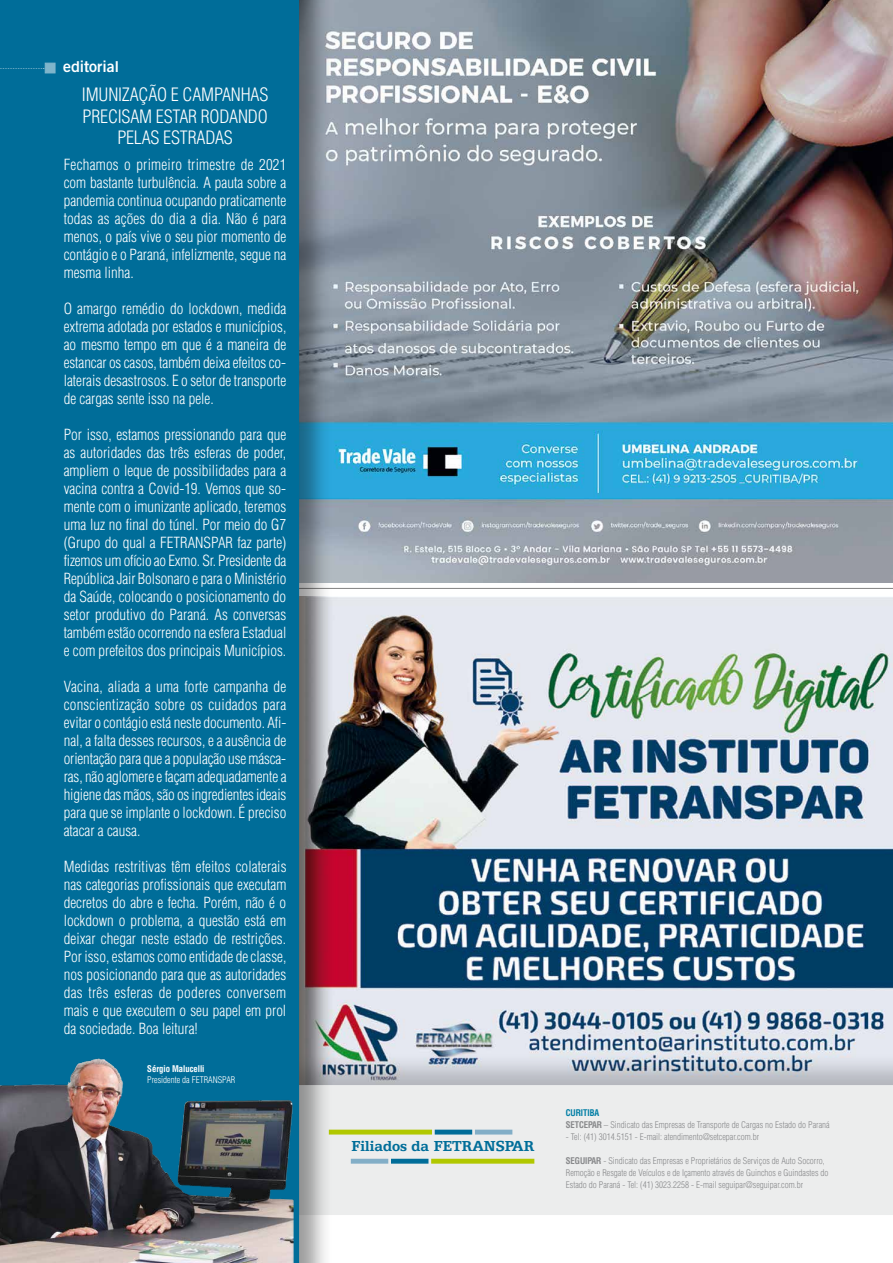
<style>
.page{position:relative;width:893px;height:1263px;background:#fff}
.page>*{position:absolute;margin:0;border:0;box-sizing:border-box;transform-origin:0 0}
.t1{font:300 condensed 18px/21.6px "Helvetica";letter-spacing:-.01em;color:#fff;text-align:center}
.t2{font:300 condensed 15px/18px "Helvetica";color:#fff;text-align:justify}
.t3{font:700 15px "ATF Antique";color:#006d99}
.t4{font:700 15px "Goethe Gothic";color:#fff}
.t5{font:300 condensed 9px/12px "Helvetica";color:#88898b}
.t6{font:300 condensed 9px "Helvetica";color:#fff}
.t7{font:700 condensed 9px "Helvetica";color:#fff}
.s1{font-weight:700;color:#007ea5}
.s2{font-weight:700}
</style>
<div class="page">
<img style="left:333px;top:0;width:560px;height:583px">
<img style="left:333px;top:597px;width:560px;height:454px">
<div style="left:278px;top:1051px;width:615px;height:168px;background:#000;opacity:.22"></div>
<div style="left:333px;top:1085px;width:560px;height:130px;background:#eceded"></div>
<svg style="left:333px;top:1129px;width:99px;height:5px"></svg>
<svg style="left:435px;top:1129px;width:37px;height:5px"></svg>
<svg style="left:475px;top:1129px;width:37px;height:5px"></svg>
<svg style="left:431px;top:1159px;width:103px;height:5px"></svg>
<svg style="left:391px;top:1159px;width:37px;height:5px"></svg>
<svg style="left:351px;top:1159px;width:37px;height:5px"></svg>
<div style="left:0;top:0;width:333px;height:1263px;background:#000;opacity:.4"></div>
<div style="left:0;top:0;width:299px;height:1263px;background:#006d99"></div>
<div style="left:45px;top:63px;width:10px;height:10px;background:#7fb5cb"></div>
<svg style="left:0;top:68px;width:44px;height:1px"></svg>
<img style="left:0;top:1045px;width:293px;height:218px">
<hr style="left:299px;top:588px;width:594px;height:1px;background:#000">
<p class="t4" style="left:63px;top:57px;width:57px">editorial</p>
<p class="t1" style="left:82px;top:84px;width:188px">IMUNIZAÇÃO E CAMPANHAS<br>PRECISAM ESTAR RODANDO<br>PELAS ESTRADAS</p>
<p class="t2" style="left:64px;top:155px;width:224px">Fechamos o primeiro trimestre de 2021 com bastante turbulência. A pauta sobre a pandemia continua ocupando praticamente todas as ações do dia a dia. Não é para menos, o país vive o seu pior momento de contágio e o Paraná, infelizmente, segue na mesma linha.</p>
<p class="t2" style="left:64px;top:299px;width:224px">O amargo remédio do lockdown, medida extrema adotada por estados e municípios, ao mesmo tempo em que é a maneira de estancar os casos, também deixa efeitos co&shy;laterais desastrosos. E o setor de transporte de cargas sente isso na pele.</p>
<p class="t2" style="left:64px;top:425px;width:224px">Por isso, estamos pressionando para que as autoridades das três esferas de poder, ampliem o leque de possibilidades para a vacina contra a Covid-19. Vemos que so&shy;mente com o imunizante aplicado, teremos uma luz no final do túnel. Por meio do G7 (Grupo do qual a FETRANSPAR faz parte) fizemos um ofício ao Exmo. Sr. Presidente da República Jair Bolsonaro e para o Ministério da Saúde, colocando o posicionamento do setor produtivo do Paraná. As conversas também estão ocorrendo na esfera Estadual e com prefeitos dos principais Municípios.</p>
<p class="t2" style="left:64px;top:677px;width:224px">Vacina, aliada a uma forte campanha de conscientização sobre os cuidados para evitar o contágio está neste documento. Afi&shy;nal, a falta desses recursos, e a ausência de orientação para que a população use másca&shy;ras, não aglomere e façam adequadamente a higiene das mãos, são os ingredientes ideais para que se implante o lockdown. É preciso atacar a causa.</p>
<p class="t2" style="left:64px;top:857px;width:224px">Medidas restritivas têm efeitos colaterais nas categorias profissionais que executam decretos do abre e fecha. Porém, não é o lockdown o problema, a questão está em deixar chegar neste estado de restrições.<br>Por isso, estamos como entidade de classe, nos posicionando para que as autoridades das três esferas de poderes conversem mais e que executem o seu papel em prol da sociedade. Boa leitura!</p>
<p class="t7" style="left:147px;top:1064px;width:59px">Sérgio Malucelli</p>
<p class="t6" style="left:147px;top:1074px;width:90px">Presidente da FETRANSPAR</p>
<p class="t3" style="left:352px;top:1137px;width:184px">Filiados da FETRANSPAR</p>
<p class="t5" style="left:566px;top:1107px;width:265px"><span class="s1">CURITIBA<br></span><span class="s2">SETCEPAR</span> – Sindicato das Empresas de Transporte de Cargas no Estado do Paraná</p>
<p class="t5" style="left:566px;top:1131px;width:195px">- Tel: (41) 3014.5151 - E-mail: atendimento@setcepar.com.br</p>
<p class="t5" style="left:566px;top:1155px;width:264px"><span class="s2">SEGUIPAR</span> - Sindicato das Empresas e Proprietários de Serviços de Auto Socorro,<br>Remoção e Resgate de Veículos e de Içamento através de Guinchos e Guindastes do<br>Estado do Paraná - Tel: (41) 3023.2258 - E-mail seguipar@seguipar.com.br</p>
</div>
